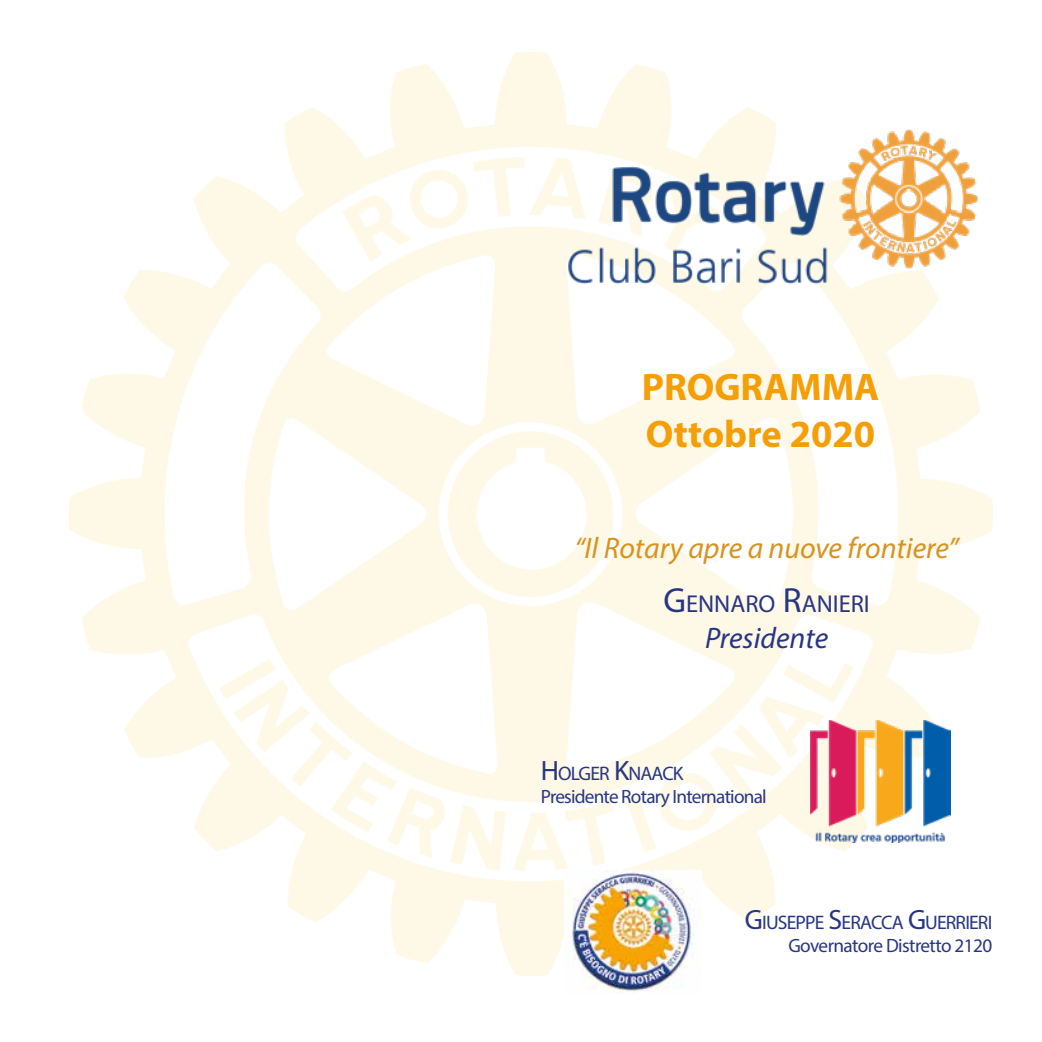
<style>
.page{position:relative;width:1042px;height:1042px;background:#fff}
.page>*{position:absolute;margin:0;border:0;box-sizing:border-box;transform-origin:0 0}
.t1{font:700 38.5px/46.2px "Myriad Pro";color:#f69e05}
.t2{font:italic 29.75px "Myriad Pro";color:#d8921d}
.t3{font:italic 29.75px "Myriad Pro";color:#283583}
.t4{font:24.5px "Myriad Pro";color:#283583}
.t5{font:19.6px "Myriad Pro";letter-spacing:-.045em;color:#283583}
.t6{font:19.25px "Myriad Pro";letter-spacing:-.04em;color:#283583}
.s1{font-size:35px}
.s2{font-size:28px}
</style>
<div class="page">
<img style="left:69px;top:53px;width:923px;height:923px">
<img style="left:541px;top:122px;width:451px;height:173px">
<img style="left:810px;top:720px;width:141px;height:123px">
<img style="left:564px;top:870px;width:137px;height:121px">
<h1 class="t1" style="left:642px;top:363px;width:239px">PROGRAMMA<br>Ottobre 2020</h1>
<h2 class="t2" style="left:574px;top:530px;width:386px">“Il Rotary apre a nuove frontiere”</h2>
<p class="t4" style="left:663px;top:589px;width:208px"><span class="s1">G</span>ENNARO <span class="s1">R</span>ANIERI</p>
<h2 class="t3" style="left:705px;top:619px;width:125px">Presidente</h2>
<p class="t5" style="left:541px;top:761px;width:143px"><span class="s2">H</span>OLGER <span class="s2">K</span>NAACK</p>
<p class="t6" style="left:541px;top:785px;width:227px">Presidente Rotary International</p>
<p class="t5" style="left:745px;top:910px;width:249px"><span class="s2">G</span>IUSEPPE <span class="s2">S</span>ERACCA <span class="s2">G</span>UERRIERI</p>
<p class="t6" style="left:788px;top:933px;width:205px">Governatore Distretto 2120</p>
</div>
